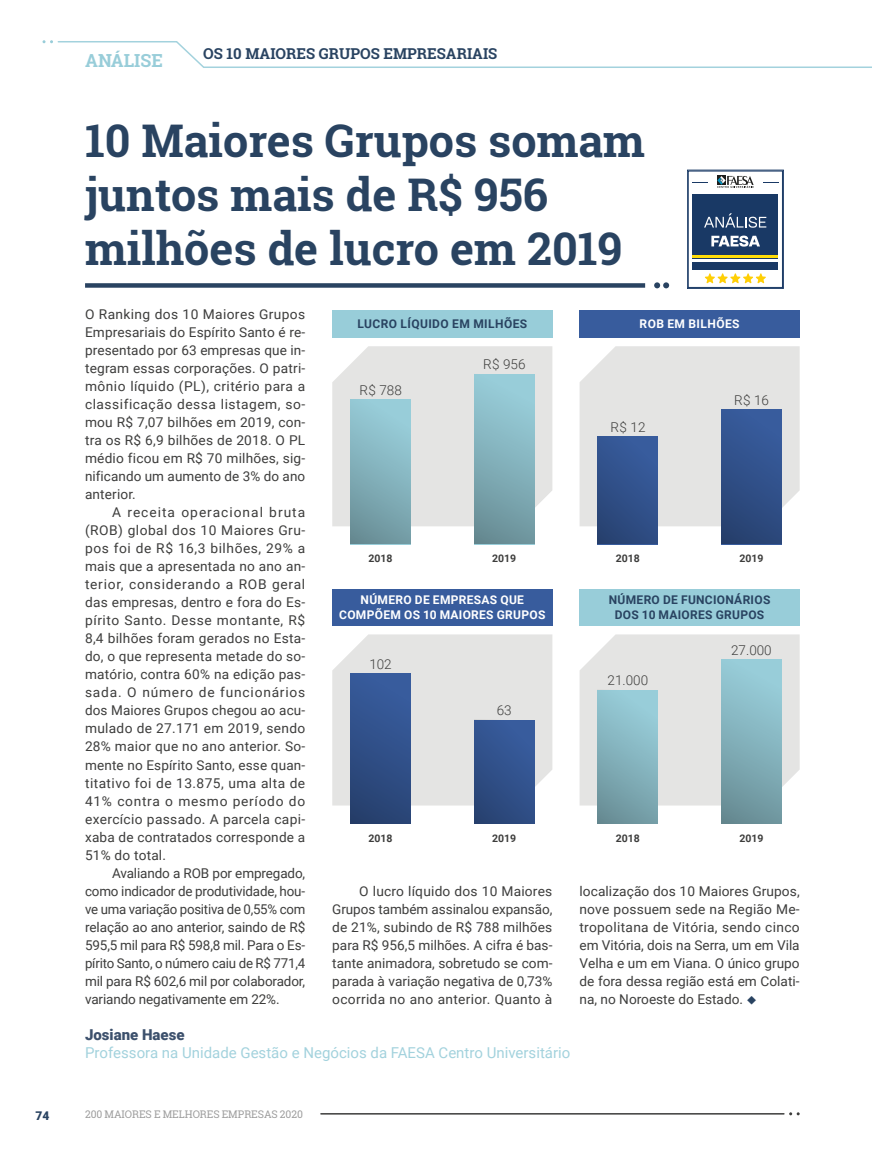
<style>
.page{position:relative;width:872px;height:1170px;background:#fff}
.page>*{position:absolute;margin:0;border:0;box-sizing:border-box;transform-origin:0 0}
.t1{font:700 45px/54px "Roboto Slab";color:#294361}
.t2{font:700 18px "Roboto Slab";color:#98cdd9}
.t3{font:15px "Roboto";color:#a3d2dd}
.t4{font:700 15px "Roboto Slab";color:#294361}
.t5{font:900 15px "Roboto";color:#3c506c}
.t6{font:13.5px/18px "Roboto";letter-spacing:.005em;color:#3d3d3c;text-align:justify}
.t7{font:300 13.5px "Roboto";color:#3d3d3c}
.t8{font:700 12px/14.4px "Roboto";letter-spacing:.025em;color:#294361;text-align:center}
.t9{font:700 12px/14.4px "Roboto";letter-spacing:.025em;color:#fff;text-align:center}
.t10{font:900 12px "Roboto";color:#294361}
.t11{font:700 10.5px "Roboto";color:#3d3d3c}
.t12{font:10.5px "Roboto Slab";letter-spacing:-.005em;color:#9d9d9d}
.s1{color:#294361}
</style>
<div class="page">
<div style="left:85px;top:283px;width:560px;height:5px;background:#294361"></div>
<svg style="left:654px;top:282px;width:15px;height:6px"></svg>
<div style="left:332px;top:346px;width:220px;height:180px;background:#e4e4e3"></div>
<div style="left:332px;top:634px;width:220px;height:171px;background:#e4e4e3"></div>
<svg style="left:579px;top:634px;width:220px;height:171px;background:#e5e5e5"></svg>
<div style="left:579px;top:346px;width:220px;height:180px;background:#e4e4e3"></div>
<div style="left:332px;top:310px;width:220px;height:27px;background:#98cdd9"></div>
<div style="left:332px;top:589px;width:220px;height:36px;background:#385c9d"></div>
<div style="left:579px;top:589px;width:220px;height:36px;background:#98cdd9"></div>
<div style="left:579px;top:310px;width:220px;height:27px;background:#385c9d"></div>
<div style="left:350px;top:673px;width:60px;height:150px;background:linear-gradient(to bottom,#395ea0,#284271)"></div>
<div style="left:350px;top:399px;width:60px;height:145px;background:linear-gradient(to bottom,#9bd1dd,#6d949c)"></div>
<div style="left:474px;top:720px;width:60px;height:103px;background:linear-gradient(to bottom,#385c9d,#2b477a)"></div>
<div style="left:474px;top:374px;width:60px;height:170px;background:linear-gradient(to bottom,#9cd2df,#6b9199)"></div>
<div style="left:598px;top:689px;width:60px;height:134px;background:linear-gradient(to bottom,#9ad0dc,#70979f)"></div>
<div style="left:598px;top:436px;width:60px;height:108px;background:linear-gradient(to bottom,#385c9d,#2b4679)"></div>
<div style="left:721px;top:659px;width:60px;height:164px;background:linear-gradient(to bottom,#9cd2de,#6c919a)"></div>
<div style="left:721px;top:409px;width:60px;height:135px;background:linear-gradient(to bottom,#395d9f,#284372)"></div>
<svg style="left:717px;top:176px;width:36px;height:12px"></svg>
<svg style="left:704px;top:273px;width:62px;height:10px"></svg>
<svg style="left:692px;top:182px;width:16px;height:1px"></svg>
<svg style="left:763px;top:182px;width:15px;height:1px"></svg>
<div style="left:687px;top:170px;width:96px;height:118px;border:1px solid #193965"></div>
<div style="left:692px;top:194px;width:86px;height:76px;background:#193965"></div>
<svg style="left:704px;top:213px;width:62px;height:15px"></svg>
<svg style="left:711px;top:235px;width:49px;height:11px"></svg>
<hr style="left:692px;top:256px;width:86px;height:2px;background:#ffdd08">
<hr style="left:691px;top:260px;width:87px;height:2px;background:#fff">
<hr style="left:321px;top:1112px;width:463px;height:2px;background:#3d3d3c">
<svg style="left:789px;top:1112px;width:10px;height:3px"></svg>
<svg style="left:43px;top:40px;width:829px;height:28px"></svg>
<h2 class="t2" style="left:85px;top:48px;width:79px">ANÁLISE</h2>
<p class="t4" style="left:203px;top:43px;width:296px">OS 10 MAIORES GRUPOS EMPRESARIAIS</p>
<h1 class="t1" style="left:85px;top:113px;width:561px">10 Maiores Grupos somam juntos mais de R$ 956 milhões de lucro em 2019</h1>
<p class="t6" style="left:85px;top:305px;width:222px">O Ranking dos 10 Maiores Grupos Empresariais do Espírito Santo é re&shy;presentado por 63 empresas que in&shy;tegram essas corporações. O patri&shy;mônio líquido (PL), critério para a classificação dessa listagem, so&shy;mou R$ 7,07 bilhões em 2019, con&shy;tra os R$ 6,9 bilhões de 2018. O PL médio ficou em R$ 70 milhões, sig&shy;nificando um aumento de 3% do ano anterior.</p>
<p class="t6" style="left:85px;top:503px;width:222px;text-indent:27px">A receita operacional bruta (ROB) global dos 10 Maiores Gru&shy;pos foi de R$ 16,3 bilhões, 29% a mais que a apresentada no ano an&shy;terior, considerando a ROB geral das empresas, dentro e fora do Es&shy;pírito Santo. Desse montante, R$ 8,4 bilhões foram gerados no Esta&shy;do, o que representa metade do so&shy;matório, contra 60% na edição pas&shy;sada. O número de funcionários dos Maiores Grupos chegou ao acu&shy;mulado de 27.171 em 2019, sendo 28% maior que no ano anterior. So&shy;mente no Espírito Santo, esse quan&shy;titativo foi de 13.875, uma alta de 41% contra o mesmo período do exercício passado. A parcela capi&shy;xaba de contratados corresponde a 51% do total.</p>
<p class="t6" style="left:85px;top:863px;width:222px;text-indent:27px">Avaliando a ROB por empregado, como indicador de produtividade, hou&shy;ve uma variação positiva de 0,55% com relação ao ano anterior, saindo de R$ 595,5 mil para R$ 598,8 mil. Para o Es&shy;pírito Santo, o número caiu de R$ 771,4 mil para R$ 602,6 mil por colaborador, variando negativamente em 22%.</p>
<p class="t8" style="left:357px;top:316px;width:171px">LUCRO LÍQUIDO EM MILHÕES</p>
<p class="t7" style="left:359px;top:380px;width:44px">R$ 788</p>
<p class="t11" style="left:368px;top:551px;width:26px">2018</p>
<p class="t7" style="left:483px;top:355px;width:44px">R$ 956</p>
<p class="t11" style="left:492px;top:551px;width:26px">2019</p>
<p class="t9" style="left:639px;top:316px;width:102px">ROB EM BILHÕES</p>
<p class="t7" style="left:610px;top:417px;width:37px">R$ 12</p>
<p class="t11" style="left:616px;top:551px;width:26px">2018</p>
<p class="t7" style="left:734px;top:390px;width:37px">R$ 16</p>
<p class="t11" style="left:739px;top:551px;width:26px">2019</p>
<p class="t9" style="left:339px;top:592px;width:208px">NÚMERO DE EMPRESAS QUE<br>COMPÕEM OS 10 MAIORES GRUPOS</p>
<p class="t8" style="left:609px;top:592px;width:163px">NÚMERO DE FUNCIONÁRIOS<br>DOS 10 MAIORES GRUPOS</p>
<p class="t7" style="left:369px;top:654px;width:24px">102</p>
<p class="t7" style="left:497px;top:701px;width:16px">63</p>
<p class="t7" style="left:607px;top:670px;width:42px">21.000</p>
<p class="t7" style="left:731px;top:640px;width:42px">27.000</p>
<p class="t11" style="left:368px;top:830px;width:26px">2018</p>
<p class="t11" style="left:616px;top:830px;width:26px">2018</p>
<p class="t11" style="left:492px;top:830px;width:26px">2019</p>
<p class="t11" style="left:739px;top:830px;width:26px">2019</p>
<p class="t6" style="left:332px;top:881px;width:222px;text-indent:27px">O lucro líquido dos 10 Maiores Grupos também assinalou expansão, de 21%, subindo de R$ 788 milhões para R$ 956,5 milhões. A cifra é bas&shy;tante animadora, sobretudo se com&shy;parada à variação negativa de 0,73% ocorrida no ano anterior. Quanto à</p>
<p class="t6" style="left:579px;top:881px;width:222px">localização dos 10 Maiores Grupos, nove possuem sede na Região Me&shy;tropolitana de Vitória, sendo cinco em Vitória, dois na Serra, um em Vila Velha e um em Viana. O único grupo de fora dessa região está em Colati&shy;na, no Noroeste do Estado. <span class="s1">◆</span></p>
<p class="t5" style="left:85px;top:1023px;width:101px">Josiane Haese</p>
<p class="t3" style="left:85px;top:1041px;width:487px">Professora na Unidade Gestão e Negócios da FAESA Centro Universitário</p>
<p class="t10" style="left:36px;top:1107px;width:15px">74</p>
<p class="t12" style="left:85px;top:1106px;width:219px">200 MAIORES E MELHORES EMPRESAS 2020</p>
</div>
